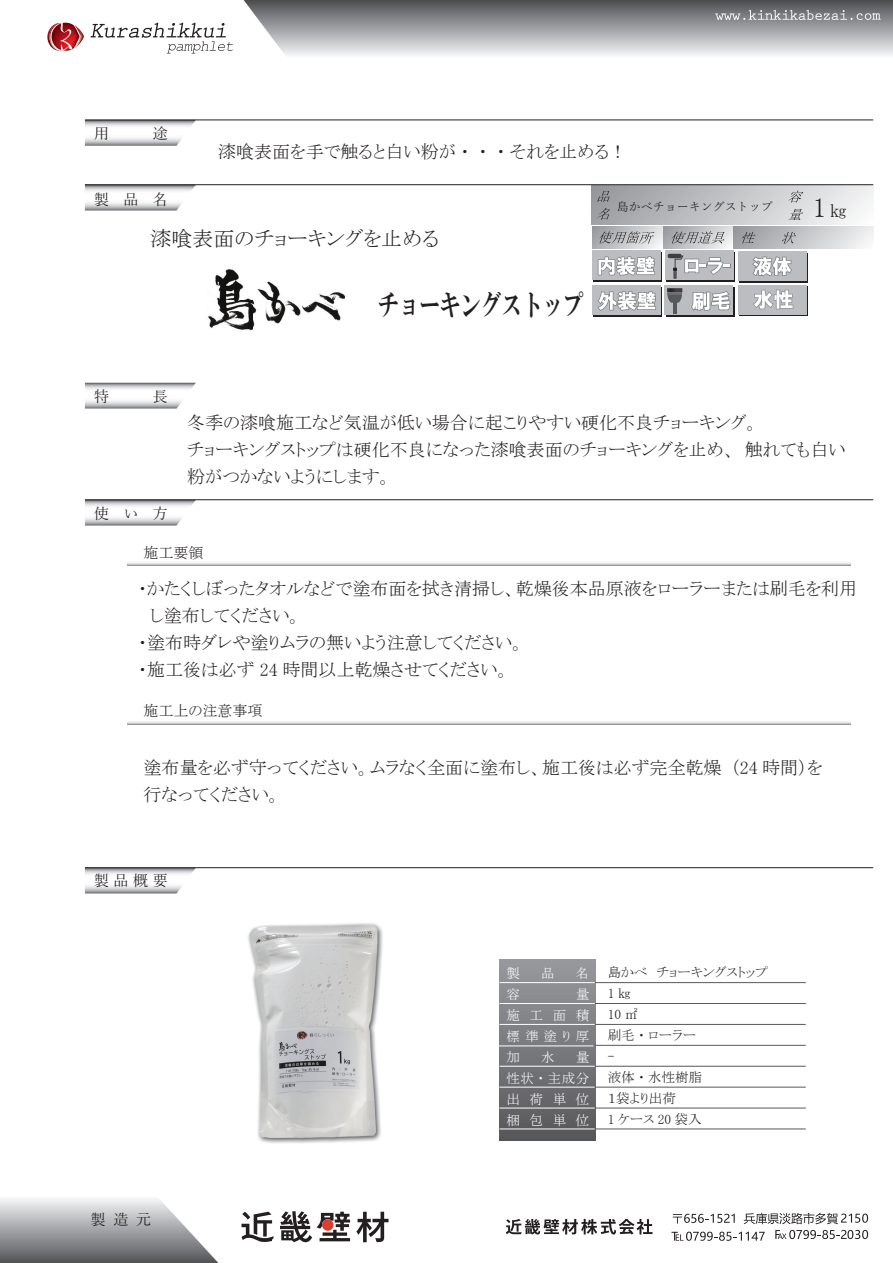
<style>
.page{position:relative;width:893px;height:1263px;background:#fff}
.page>*{position:absolute;margin:0;border:0;box-sizing:border-box;transform-origin:0 0}
.t1{font:28.5px "HGS Mincho E";color:#231f20;scale:.72 1}
.t2{font:27px "MS P Mincho";color:#231f20}
.t3{font:21px "MS P Mincho";color:#231f20}
.t4{font:18px/27px "MS P Mincho";color:#231f20}
.t5{font:15px "Yu Mincho";letter-spacing:.515em;color:#231f20}
.t6{font:15px "MS P Mincho";color:#231f20}
.t7{font:13.5px/21px "MS P Mincho";color:#231f20}
.t8{font:13.5px/21px "MS P Mincho";letter-spacing:.71em;color:#fff;text-align:justify}
.t9{font:12px "Yu Mincho";color:#231f20}
</style>
<div class="page">
<svg style="left:128px;top:721px;width:722px;height:4px"></svg>
<svg style="left:128px;top:562px;width:722px;height:4px"></svg>
<svg style="left:500px;top:959px;width:95px;height:182px;background:#797a7d"></svg>
<div style="left:591px;top:186px;width:282px;height:38px;background:linear-gradient(to right,#999a9e,#f5f5f6)"></div>
<svg style="left:85px;top:868px;width:111px;height:25px"></svg>
<svg style="left:85px;top:383px;width:111px;height:25px"></svg>
<svg style="left:85px;top:500px;width:111px;height:25px"></svg>
<svg style="left:85px;top:185px;width:111px;height:25px"></svg>
<svg style="left:85px;top:121px;width:110px;height:25px"></svg>
<svg style="left:47px;top:23px;width:37px;height:28px"></svg>
<svg style="left:91px;top:23px;width:142px;height:30px"></svg>
<svg style="left:0;top:1199px;width:218px;height:64px"></svg>
<svg style="left:241px;top:1212px;width:33px;height:30px"></svg>
<svg style="left:356px;top:1212px;width:33px;height:30px"></svg>
<svg style="left:280px;top:1211px;width:70px;height:31px"></svg>
<svg style="left:673px;top:1214px;width:62px;height:9px"></svg>
<svg style="left:744px;top:1213px;width:124px;height:11px"></svg>
<svg style="left:671px;top:1231px;width:94px;height:10px"></svg>
<svg style="left:775px;top:1230px;width:93px;height:9px"></svg>
<svg style="left:506px;top:1219px;width:146px;height:15px"></svg>
<svg style="left:244px;top:0;width:649px;height:55px;background:#a0a1a4"></svg>
<svg style="left:597px;top:191px;width:13px;height:11px"></svg>
<svg style="left:597px;top:208px;width:13px;height:12px"></svg>
<div style="left:733px;top:227px;width:141px;height:21px;background:linear-gradient(to right,#989a9e,#f4f5f5)"></div>
<div style="left:662px;top:227px;width:71px;height:21px;background:linear-gradient(to right,#9e9fa3,#edeeef)"></div>
<div style="left:592px;top:227px;width:70px;height:21px;background:linear-gradient(to right,#9e9fa4,#ecedee)"></div>
<svg style="left:599px;top:231px;width:56px;height:13px"></svg>
<svg style="left:671px;top:231px;width:53px;height:13px"></svg>
<svg style="left:742px;top:232px;width:13px;height:12px"></svg>
<svg style="left:782px;top:232px;width:14px;height:12px"></svg>
<svg style="left:788px;top:191px;width:15px;height:12px"></svg>
<svg style="left:788px;top:209px;width:15px;height:11px"></svg>
<hr style="left:595px;top:1003px;width:211px;height:1px;background:#57585a">
<hr style="left:595px;top:1024px;width:211px;height:1px;background:#57585a">
<hr style="left:595px;top:1045px;width:211px;height:1px;background:#57585a">
<hr style="left:595px;top:1066px;width:211px;height:1px;background:#57585a">
<hr style="left:595px;top:1087px;width:211px;height:1px;background:#57585a">
<hr style="left:595px;top:1108px;width:211px;height:1px;background:#57585a">
<hr style="left:595px;top:1128px;width:211px;height:1px;background:#57585a">
<hr style="left:595px;top:982px;width:211px;height:1px;background:#57585a">
<hr style="left:500px;top:1003px;width:95px;height:1px;background:#fff">
<hr style="left:500px;top:1024px;width:95px;height:1px;background:#fff">
<hr style="left:500px;top:1066px;width:95px;height:1px;background:#fff">
<hr style="left:500px;top:1087px;width:95px;height:1px;background:#fff">
<hr style="left:500px;top:1108px;width:95px;height:1px;background:#fff">
<hr style="left:500px;top:1129px;width:95px;height:1px;background:#fff">
<hr style="left:500px;top:982px;width:95px;height:1px;background:#fff">
<hr style="left:85px;top:867px;width:788px;height:1px;background:#231f20">
<hr style="left:85px;top:499px;width:788px;height:1px;background:#231f20">
<hr style="left:85px;top:184px;width:788px;height:1px;background:#231f20">
<hr style="left:85px;top:120px;width:788px;height:1px;background:#231f20">
<hr style="left:498px;top:1046px;width:95px;height:1px;background:#fff">
<div style="left:594px;top:252px;width:68px;height:29px;background:#231f20"></div>
<div style="left:592px;top:251px;width:69px;height:29px;background:#bcbdc0"></div>
<svg style="left:597px;top:256px;width:58px;height:20px"></svg>
<div style="left:594px;top:287px;width:68px;height:29px;background:#231f20"></div>
<div style="left:592px;top:286px;width:69px;height:29px;background:#bcbdc0"></div>
<svg style="left:597px;top:291px;width:59px;height:20px"></svg>
<div style="left:666px;top:252px;width:69px;height:29px;background:#bcbdc0"></div>
<div style="left:665px;top:251px;width:68px;height:29px;background:#bcbdc0"></div>
<hr style="left:668px;top:254px;width:14px;height:4px;background:#3e3e3f;border-radius:2px">
<svg style="left:673px;top:256px;width:58px;height:22px"></svg>
<div style="left:666px;top:287px;width:69px;height:29px;background:#231f20"></div>
<div style="left:665px;top:286px;width:68px;height:29px;background:#bcbdc0"></div>
<svg style="left:691px;top:291px;width:40px;height:20px"></svg>
<svg style="left:667px;top:288px;width:15px;height:26px"></svg>
<div style="left:739px;top:253px;width:69px;height:29px;background:#bcbdc0"></div>
<div style="left:738px;top:252px;width:68px;height:29px;background:#bcbdc0"></div>
<svg style="left:752px;top:256px;width:40px;height:20px"></svg>
<div style="left:739px;top:286px;width:69px;height:30px;background:#bcbdc0"></div>
<div style="left:738px;top:285px;width:68px;height:29px;background:#bcbdc0"></div>
<svg style="left:753px;top:289px;width:41px;height:21px"></svg>
<img style="left:208px;top:269px;width:138px;height:62px">
<img style="left:248px;top:923px;width:135px;height:220px">
<p class="t5" style="left:94px;top:120px;width:17px">用</p>
<p class="t5" style="left:153px;top:120px;width:16px">途</p>
<p class="t5" style="left:94px;top:185px;width:75px">製品名</p>
<p class="t4" style="left:218px;top:138px;width:410px">漆喰表面を手で触ると白い粉が・・・それを止める！</p>
<p class="t9" style="left:617px;top:195px;width:157px">島かべチョーキングストップ</p>
<p class="t3" style="left:151px;top:228px;width:290px">漆喰表面のチョーキングを止める</p>
<p class="t5" style="left:94px;top:383px;width:17px">特</p>
<p class="t5" style="left:153px;top:383px;width:16px">長</p>
<h1 class="t1" style="left:378px;top:291px;width:287px">チョーキングストップ</h1>
<h2 class="t2" style="left:813px;top:194px;width:15px">1</h2>
<p class="t4" style="left:830px;top:197px;width:19px">㎏</p>
<p class="t5" style="left:94px;top:500px;width:75px">使い方</p>
<p class="t4" style="left:187px;top:409px;width:660px">冬季の漆喰施工など気温が低い場合に起こりやすい硬化不良チョーキング。<br>チョーキングストップは硬化不良になった漆喰表面のチョーキングを止め、触れても白い粉がつかないようにします。</p>
<p class="t6" style="left:143px;top:545px;width:61px">施工要領</p>
<p class="t4" style="left:138px;top:575px;width:721px">・かたくしぼったタオルなどで塗布面を拭き清掃し、乾燥後本品原液をローラーまたは刷毛を利用　し塗布してください。<br>・塗布時ダレや塗りムラの無いよう注意してください。<br>・施工後は必ず 24 時間以上乾燥させてください。</p>
<p class="t6" style="left:143px;top:704px;width:121px">施工上の注意事項</p>
<p class="t4" style="left:144px;top:754px;width:680px">塗布量を必ず守ってください。ムラなく全面に塗布し、施工後は必ず完全乾燥（24 時間）を行なってください。</p>
<p class="t5" style="left:94px;top:866px;width:75px">製品概要</p>
<p class="t5" style="left:91px;top:1205px;width:62px">製造元</p>
<p class="t8" style="left:506px;top:962px;width:15px">製</p>
<p class="t8" style="left:541px;top:962px;width:15px">品</p>
<p class="t8" style="left:576px;top:962px;width:15px">名</p>
<p class="t8" style="left:506px;top:983px;width:15px">容</p>
<p class="t8" style="left:506px;top:983px;width:84px;text-indent:69px">量施工面積標準塗り厚加</p>
<p class="t8" style="left:541px;top:1046px;width:15px">水</p>
<p class="t8" style="left:506px;top:1046px;width:84px;text-indent:69px">量性状・主成分出荷単位梱包単位</p>
<p class="t7" style="left:608px;top:962px;width:162px">島かべ　チョーキングストップ<br>1㎏<br>10 ㎡<br>刷毛・ローラー<br>-<br>液体・水性樹脂<br>１袋より出荷<br>1 ケース 20 袋入</p>
</div>
